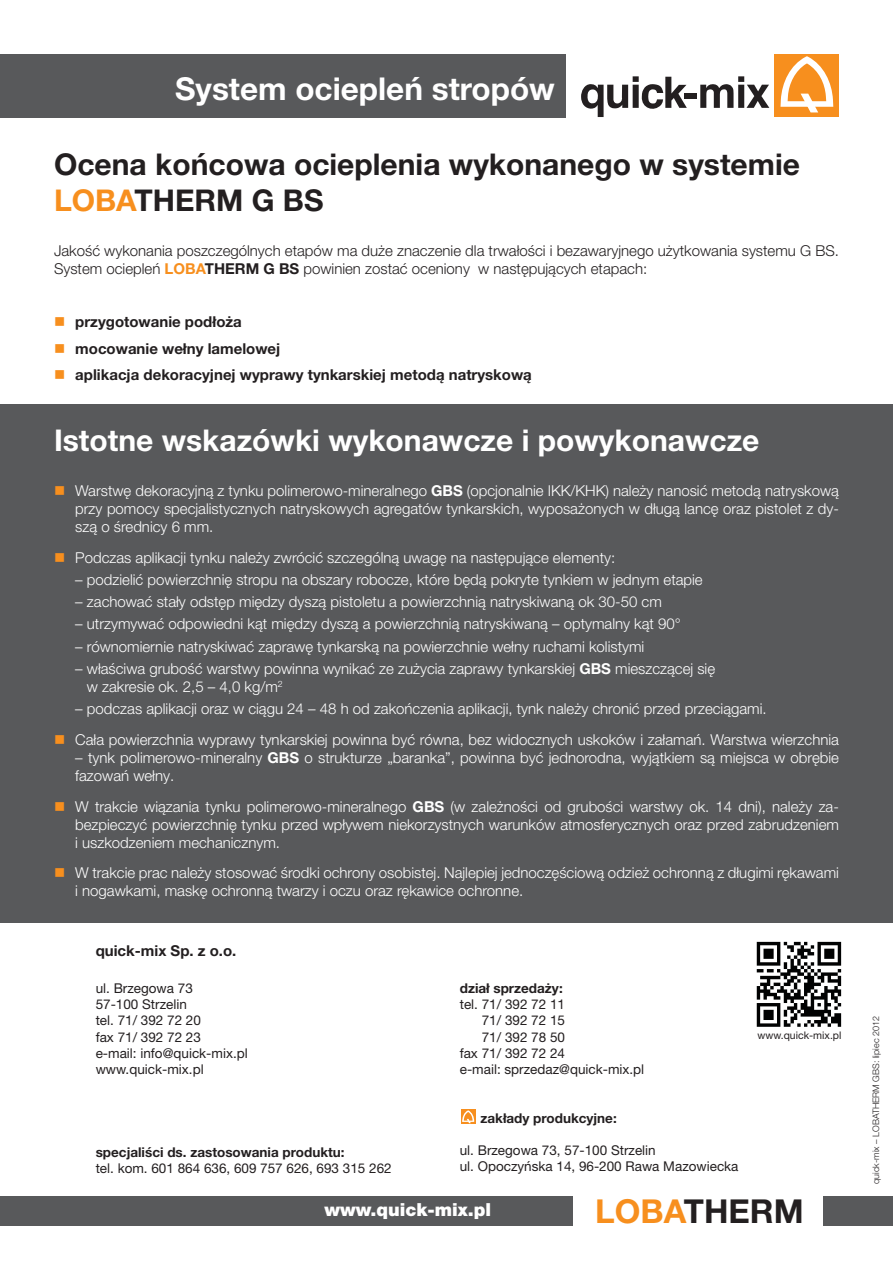
<style>
.page{position:relative;width:893px;height:1263px;background:#fff}
.page>*{position:absolute;margin:0;border:0;box-sizing:border-box;transform-origin:0 0}
.t1{font:700 33px "Helvetica Neue LT Pro";color:#231f20}
.t2{font:700 31.5px "Helvetica Neue LT Pro";color:#fff}
.t3{font:700 30px/36px "Helvetica Neue LT Pro";color:#231f20}
.t4{font:700 30px "Helvetica Neue LT Pro";color:#fff}
.t5{font:900 18px "Helvetica Neue LT Pro";color:#fff}
.t6{font:300 15px/18px "Helvetica Neue LT Pro";color:#fff}
.t7{font:300 15px/18px "Helvetica Neue LT Pro";color:#231f20}
.t8{font:700 15px "Helvetica Neue LT Pro";color:#231f20}
.t9{font:13.5px/16.2px "Helvetica Neue LT Pro";color:#231f20}
.t10{font:700 13.5px "Helvetica Neue LT Pro";color:#231f20}
.t11{font:10.5px "Helvetica Neue LT Pro";color:#231f20}
.t12{font:300 9px "Helvetica Neue LT Pro";color:#231f20}
.s1{color:#f78f1e}
.s2{font-weight:700;color:#f78f1e}
.s3{font-weight:700}
</style>
<div class="page">
<div style="left:0;top:404px;width:893px;height:519px;background:#58595b"></div>
<svg style="left:460px;top:1108px;width:17px;height:17px"></svg>
<svg style="left:462px;top:1110px;width:12px;height:13px"></svg>
<div style="left:824px;top:1196px;width:69px;height:30px;background:#58595b"></div>
<div style="left:0;top:1196px;width:573px;height:30px;background:#58595b"></div>
<div style="left:0;top:54px;width:566px;height:63px;background:#58595b"></div>
<div style="left:775px;top:54px;width:64px;height:63px;background:#f78f1e"></div>
<svg style="left:780px;top:56px;width:53px;height:56px"></svg>
<svg style="left:581px;top:76px;width:106px;height:41px"></svg>
<div style="left:685px;top:93px;width:12px;height:6px;background:#231f20"></div>
<svg style="left:700px;top:76px;width:69px;height:32px"></svg>
<img style="left:756px;top:941px;width:86px;height:86px">
<h2 class="t2" style="left:175px;top:77px;width:381px">System ociepleń stropów</h2>
<h3 class="t3" style="left:54px;top:149px;width:747px">Ocena końcowa ocieplenia wykonanego w systemie<br><span class="s1">LOBA</span>THERM G BS</h3>
<p class="t7" style="left:54px;top:244px;width:786px">Jakość wykonania poszczególnych etapów ma duże znaczenie dla trwałości i bezawaryjnego użytkowania systemu G BS.<br>System ociepleń <span class="s2">LOBA</span><span class="s3">THERM G BS</span> powinien zostać oceniony w następujących etapach:</p>
<p class="t8" style="left:54px;top:317px;width:189px"><span class="s1">■</span> przygotowanie podłoża</p>
<p class="t8" style="left:54px;top:343px;width:228px"><span class="s1">■</span> mocowanie wełny lamelowej</p>
<p class="t8" style="left:54px;top:370px;width:479px"><span class="s1">■</span> aplikacja dekoracyjnej wyprawy tynkarskiej metodą natryskową</p>
<h3 class="t4" style="left:54px;top:430px;width:707px">Istotne wskazówki wykonawcze i powykonawcze</h3>
<p class="t6" style="left:75px;top:483px;width:765px;text-align:justify;text-indent:-21px"><span class="s1">■</span> Warstwę dekoracyjną z tynku polimerowo-mineralnego <span class="s3">GBS</span> (opcjonalnie IKK/KHK) należy nanosić metodą natryskową przy pomocy specjalistycznych natryskowych agregatów tynkarskich, wyposażonych w długą lancę oraz pistolet z dy&shy;szą o średnicy 6 mm.</p>
<p class="t6" style="left:54px;top:550px;width:563px"><span class="s1">■</span> Podczas aplikacji tynku należy zwrócić szczególną uwagę na następujące elementy:</p>
<p class="t6" style="left:75px;top:572px;width:629px">– podzielić powierzchnię stropu na obszary robocze, które będą pokryte tynkiem w jednym etapie</p>
<p class="t6" style="left:75px;top:595px;width:588px">– zachować stały odstęp między dyszą pistoletu a powierzchnią natryskiwaną ok 30-50 cm</p>
<p class="t6" style="left:75px;top:617px;width:607px">– utrzymywać odpowiedni kąt między dyszą a powierzchnią natryskiwaną – optymalny kąt 90°</p>
<p class="t6" style="left:75px;top:639px;width:571px">– równomiernie natryskiwać zaprawę tynkarską na powierzchnie wełny ruchami kolistymi</p>
<p class="t6" style="left:87px;top:661px;width:630px;text-indent:-12px">– właściwa grubość warstwy powinna wynikać ze zużycia zaprawy tynkarskiej <span class="s3">GBS</span> mieszczącej się w zakresie ok. 2,5 – 4,0 kg/m<sup>2</sup></p>
<p class="t6" style="left:75px;top:702px;width:693px">– podczas aplikacji oraz w ciągu 24 – 48 h od zakończenia aplikacji, tynk należy chronić przed przeciągami.</p>
<p class="t6" style="left:54px;top:732px;width:786px"><span class="s1">■</span> Cała powierzchnia wyprawy tynkarskiej powinna być równa, bez widocznych uskoków i załamań. Warstwa wierzchnia</p>
<p class="t6" style="left:75px;top:750px;width:765px">– tynk polimerowo-mineralny <span class="s3">GBS</span> o strukturze „baranka”, powinna być jednorodna, wyjątkiem są miejsca w obrębie fazowań wełny.</p>
<p class="t6" style="left:75px;top:799px;width:765px;text-align:justify;text-indent:-21px"><span class="s1">■</span> W trakcie wiązania tynku polimerowo-mineralnego <span class="s3">GBS</span> (w zależności od grubości warstwy ok. 14 dni), należy za&shy;bezpieczyć powierzchnię tynku przed wpływem niekorzystnych warunków atmosferycznych oraz przed zabrudzeniem i uszkodzeniem mechanicznym.</p>
<p class="t6" style="left:75px;top:866px;width:765px;text-indent:-21px"><span class="s1">■</span> W trakcie prac należy stosować środki ochrony osobistej. Najlepiej jednoczęściową odzież ochronną z długimi rękawami i nogawkami, maskę ochronną twarzy i oczu oraz rękawice ochronne.</p>
<p class="t8" style="left:96px;top:945px;width:142px">quick-mix Sp. z o.o.</p>
<p class="t9" style="left:96px;top:982px;width:154px">ul. Brzegowa 73<br>57-100 Strzelin<br>tel. 71/ 392 72 20<br>fax 71/ 392 72 23<br>e-mail: info@quick-mix.pl www.quick-mix.pl</p>
<p class="t10" style="left:460px;top:983px;width:104px">dział sprzedaży:</p>
<p class="t9" style="left:460px;top:998px;width:107px">tel. 71/ 392 72 11</p>
<p class="t9" style="left:482px;top:1014px;width:85px">71/ 392 72 15</p>
<p class="t9" style="left:482px;top:1030px;width:85px">71/ 392 78 50</p>
<p class="t9" style="left:460px;top:1046px;width:107px">fax 71/ 392 72 24</p>
<p class="t9" style="left:460px;top:1063px;width:186px">e-mail: sprzedaz@quick-mix.pl</p>
<p class="t10" style="left:480px;top:1113px;width:138px">zakłady produkcyjne:</p>
<p class="t9" style="left:460px;top:1144px;width:280px">ul. Brzegowa 73, 57-100 Strzelin<br>ul. Opoczyńska 14, 96-200 Rawa Mazowiecka</p>
<p class="t5" style="left:324px;top:1203px;width:168px">www.quick-mix.pl</p>
<h1 class="t1" style="left:595px;top:1199px;width:210px"><span class="s1">LOBA</span>THERM</h1>
<p class="t11" style="left:757px;top:1031px;width:85px">www.quick-mix.pl</p>
<p class="t10" style="left:96px;top:1147px;width:250px">specjaliści ds. zastosowania produktu:</p>
<p class="t9" style="left:96px;top:1161px;width:297px">tel. kom. 601 864 636, 609 757 626, 693 315 262</p>
<p class="t12" style="left:873px;top:1184px;width:169px;rotate:-90deg">quick-mix – LOBATHERM GBS: lipiec 2012</p>
</div>
